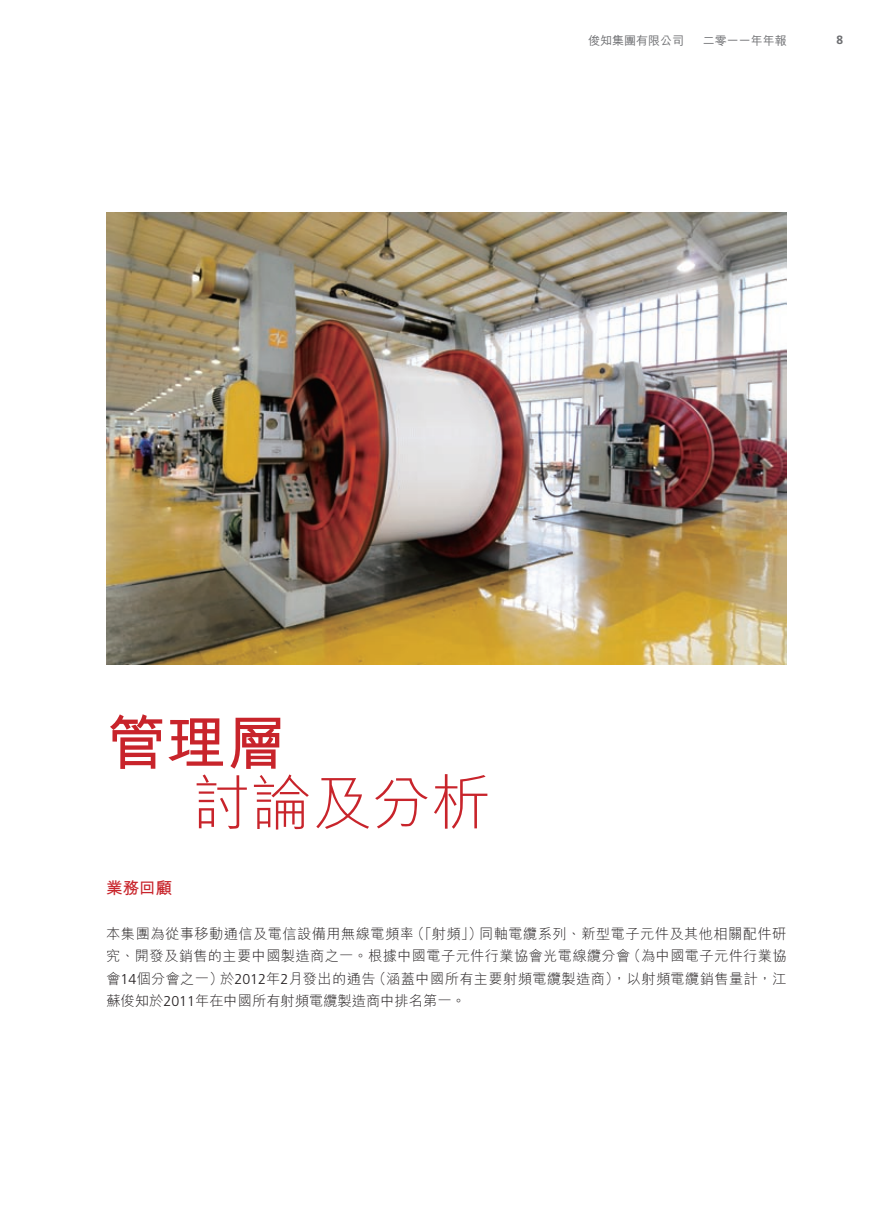
<style>
.page{position:relative;width:893px;height:1212px;background:#fff}
.page>*{position:absolute;margin:0;border:0;box-sizing:border-box;transform-origin:0 0}
.t1{font:300 60px "M Hei HK";color:#c8242b}
.t2{font:700 60px "M Hei HK";color:#c8242b}
.t3{font:700 16.5px "M Hei HK";color:#c8242b}
.t4{font:300 14.25px/22.5px "M Hei HK";letter-spacing:.025em;color:#231f20}
.t5{font:300 14.25px/22.5px "M Hei HK";color:#231f20}
.t6{font:500 12px "M Hei HK";color:#6c6d70}
.t7{font:700 12px "Frutiger LT Std";color:#6c6d70}
.s1{font-family:"Frutiger LT Std"}
</style>
<div class="page">
<img style="left:106px;top:213px;width:681px;height:451px">
<p class="t6" style="left:588px;top:32px;width:97px">俊知集團有限公司</p>
<p class="t6" style="left:703px;top:32px;width:85px">二零一一年年報</p>
<p class="t7" style="left:836px;top:33px;width:8px">8</p>
<h1 class="t2" style="left:106px;top:699px;width:181px">管理層</h1>
<h1 class="t1" style="left:191px;top:761px;width:301px">討論及分析</h1>
<p class="t3" style="left:106px;top:875px;width:67px">業務回顧</p>
<p class="t4" style="left:411px;top:921px;width:73px">（「射頻」）</p>
<p class="t4" style="left:479px;top:921px;width:309px">同軸電纜系列、新型電子元件及其他相關配件研</p>
<p class="t4" style="left:106px;top:921px;width:309px">本集團為從事移動通信及電信設備用無線電頻率</p>
<p class="t4" style="left:627px;top:944px;width:161px">（為中國電子元件行業協</p>
<p class="t4" style="left:372px;top:944px;width:416px;text-indent:-266px">究、開發及銷售的主要中國製造商之一。根據中國電子元件行業協會光電線纜分會<br>（涵蓋中國所有主要射頻電纜製造商，）以射頻電纜銷售量計，江</p>
<p class="t5" style="left:106px;top:966px;width:361px">會<span class="s1">14</span>個分會之一）<br>蘇俊知於<span class="s1">2011</span>年在中國所有射頻電纜製造商中排名第一。</p>
<p class="t4" style="left:220px;top:966px;width:157px">於<span class="s1">2012</span>年<span class="s1">2</span>月發出的通告</p>
</div>
